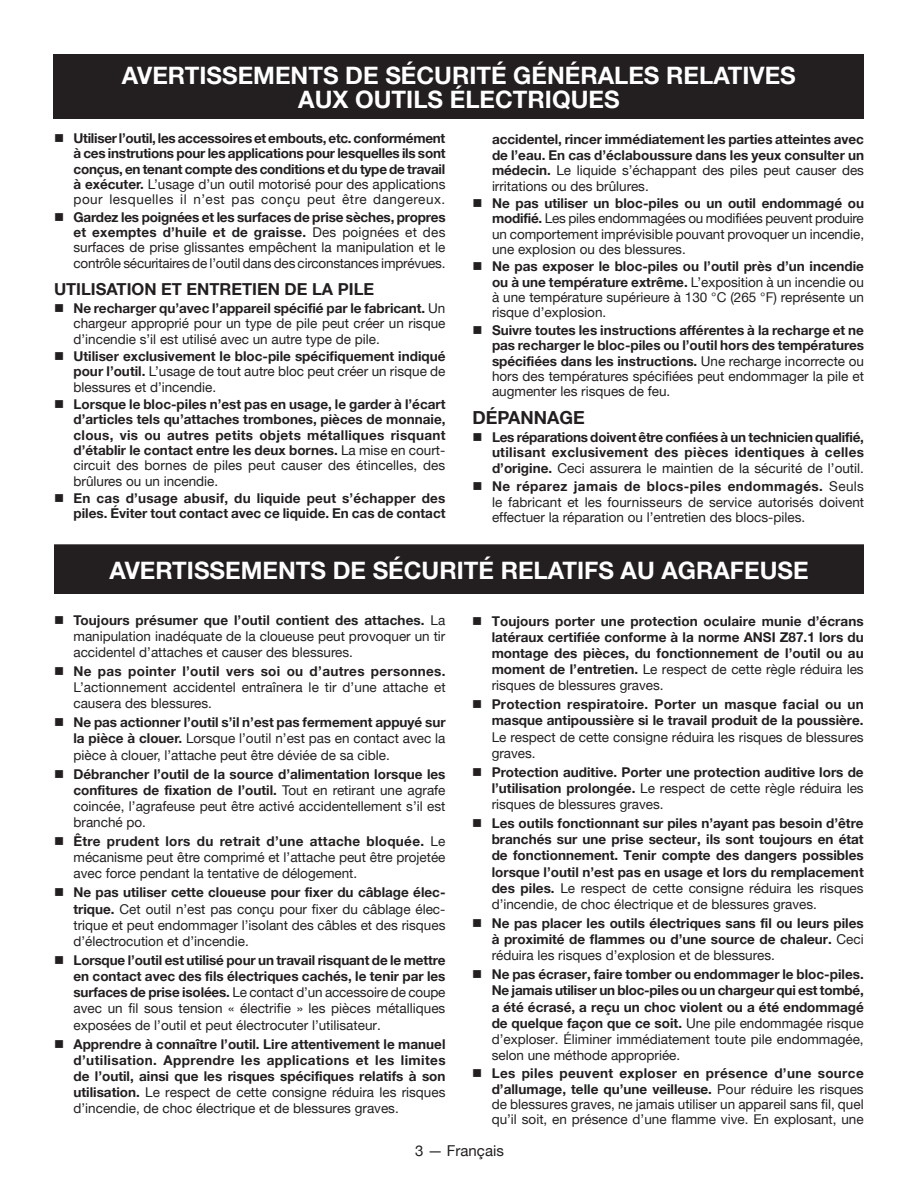
<style>
.page{position:relative;width:918px;height:1188px;background:#fff}
.page>*{position:absolute;margin:0;border:0;box-sizing:border-box;transform-origin:0 0}
.HEADING{font:700 24px/24px "Helvetica Neue";color:#fff;text-align:center}
.Heading_2{font:700 18px "Helvetica Neue";color:#231f20}
.Heading_2-2{font:700 16.5px "Helvetica Neue";color:#231f20}
.t1{font:15px "Helvetica Neue";color:#231f20}
.bullets{font:13.5px/16.2px "Helvetica Neue";color:#231f20;text-align:justify}
.bullets_9_10_8{font:700 13.5px/16.2px "Helvetica Neue";color:#231f20;text-align:justify}
.bullets-2{font:700 13.5px/15.3px "Helvetica Neue";color:#231f20;text-align:justify}
.bullets_9_10_8-2{font:13.5px/16.2px "Helvetica Neue";color:#231f20;text-align:justify}
.s1{font-weight:400}
.s2{font-weight:700}
</style>
<div class="page">
<div style="left:55px;top:545px;width:808px;height:48px;background:#231f20"></div>
<div style="left:54px;top:544px;width:810px;height:50px;border:2px solid #231f20"></div>
<div style="left:54px;top:54px;width:810px;height:65px;background:#231f20"></div>
<p class="HEADING" style="left:122px;top:63px;width:675px">AVERTISSEMENTS DE SÉCURITÉ GÉNÉRALES RELATIVES<br>AUX OUTILS ÉLECTRIQUES</p>
<p class="bullets-2" style="left:74px;top:130px;width:374px;text-indent:-20px">■ Utiliser l’outil, les accessoires et embouts, etc. conformément à ces instrutions pour les applications pour lesquelles ils sont conçus, en tenant compte des conditions et du type de travail à exécuter. <span class="s1">L’usage d’un outil motorisé pour des applications pour lesquelles il n’est pas conçu peut être dangereux.</span></p>
<p class="bullets" style="left:74px;top:209px;width:374px;line-height:15.3px;text-indent:-20px">■ <span class="s2">Gardez les poignées et les surfaces de prise sèches, propres et exemptes d’huile et de graisse.</span> Des poignées et des surfaces de prise glissantes empêchent la manipulation et le contrôle sécuritaires de l’outil dans des circonstances imprévues.</p>
<p class="Heading_2-2" style="left:54px;top:279px;width:322px">UTILISATION ET ENTRETIEN DE LA PILE</p>
<p class="bullets" style="left:74px;top:300px;width:374px;line-height:15.3px;text-indent:-20px">■ <span class="s2">Ne recharger qu’avec l’appareil spécifié par le fabricant.</span> Un chargeur approprié pour un type de pile peut créer un risque d’incendie s’il est utilisé avec un autre type de pile.</p>
<p class="bullets-2" style="left:74px;top:348px;width:374px;text-indent:-20px">■ Utiliser exclusivement le bloc-pile spécifiquement indiqué pour l’outil. <span class="s1">L’usage de tout autre bloc peut créer un risque de blessures et d’incendie.</span></p>
<p class="bullets-2" style="left:74px;top:396px;width:374px;text-indent:-20px">■ Lorsque le bloc-piles n’est pas en usage, le garder à l’écart d’articles tels qu’attaches trombones, pièces de monnaie, clous, vis ou autres petits objets métalliques risquant d’établir le contact entre les deux bornes. <span class="s1">La mise en court&shy;circuit des bornes de piles peut causer des étincelles, des brûlures ou un incendie.</span></p>
<p class="bullets-2" style="left:54px;top:490px;width:393px;text-align:right">■ En cas d’usage abusif, du liquide peut s’échapper des piles. Éviter tout contact avec ce liquide. En cas de contact</p>
<p class="bullets-2" style="left:492px;top:132px;width:374px">accidentel, rincer immédiatement les parties atteintes avec de l’eau. En cas d’éclaboussure dans les yeux consulter un médecin. <span class="s1">Le liquide s’échappant des piles peut causer des irritations ou des brûlures.</span></p>
<p class="bullets" style="left:492px;top:195px;width:374px;line-height:15.3px;text-indent:-20px">■ <span class="s2">Ne pas utiliser un bloc-piles ou un outil endommagé ou modifié.</span> Les piles endommagées ou modifiées peuvent produire un comportement imprévisible pouvant provoquer un incendie, une explosion ou des blessures.</p>
<p class="bullets" style="left:492px;top:259px;width:374px;line-height:15.3px;text-indent:-20px">■ <span class="s2">Ne pas exposer le bloc-piles ou l’outil près d’un incendie ou à une température extrême.</span> L’exposition à un incendie ou à une température supérieure à 130 °C (265 °F) représente un risque d’explosion.</p>
<p class="bullets-2" style="left:492px;top:322px;width:374px;text-indent:-20px">■ Suivre toutes les instructions afférentes à la recharge et ne pas recharger le bloc-piles ou l’outil hors des températures spécifiées dans les instructions. <span class="s1">Une recharge incorrecte ou hors des températures spécifiées peut endommager la pile et augmenter les risques de feu.</span></p>
<p class="Heading_2" style="left:472px;top:406px;width:114px">DÉPANNAGE</p>
<p class="bullets-2" style="left:492px;top:429px;width:374px;line-height:15.8px;text-indent:-20px">■ Les réparations doivent être confiées à un technicien qualifié, utilisant exclusivement des pièces identiques à celles d’origine. <span class="s1">Ceci assurera le maintien de la sécurité de l’outil.</span></p>
<p class="bullets" style="left:492px;top:478px;width:374px;line-height:15.8px;text-indent:-20px">■ <span class="s2">Ne réparez jamais de blocs-piles endommagés.</span> Seuls le fabricant et les fournisseurs de service autorisés doivent effectuer la réparation ou l’entretien des blocs-piles.</p>
<p class="HEADING" style="left:109px;top:557px;width:701px">AVERTISSEMENTS DE SÉCURITÉ RELATIFS AU AGRAFEUSE</p>
<p class="bullets" style="left:74px;top:612px;width:373px;text-indent:-20px">■ <span class="s2">Toujours présumer que l’outil contient des attaches.</span> La manipulation inadéquate de la cloueuse peut provoquer un tir accidentel d’attaches et causer des blessures.</p>
<p class="bullets" style="left:74px;top:663px;width:374px;text-indent:-20px">■ <span class="s2">Ne pas pointer l’outil vers soi ou d’autres personnes.<br></span>L’actionnement accidentel entraînera le tir d’une attache et causera des blessures.</p>
<p class="bullets" style="left:74px;top:714px;width:374px;text-indent:-20px">■ <span class="s2">Ne pas actionner l’outil s’il n’est pas fermement appuyé sur la pièce à clouer.</span> Lorsque l’outil n’est pas en contact avec la pièce à clouer, l’attache peut être déviée de sa cible.</p>
<p class="bullets" style="left:74px;top:765px;width:374px;text-indent:-20px">■ <span class="s2">Débrancher l’outil de la source d’alimentation lorsque les confitures de fixation de l’outil.</span> Tout en retirant une agrafe coincée, l’agrafeuse peut être activé accidentellement s’il est branché po.</p>
<p class="bullets" style="left:74px;top:833px;width:373px;text-indent:-20px">■ <span class="s2">Être prudent lors du retrait d’une attache bloquée.</span> Le mécanisme peut être comprimé et l’attache peut être projetée avec force pendant la tentative de délogement.</p>
<p class="bullets" style="left:74px;top:884px;width:374px;text-indent:-20px">■ <span class="s2">Ne pas utiliser cette cloueuse pour fixer du câblage élec&shy;trique.</span> Cet outil n’est pas conçu pour fixer du câblage élec&shy;trique et peut endommager l’isolant des câbles et des risques d’électrocution et d’incendie.</p>
<p class="bullets_9_10_8-2" style="left:74px;top:952px;width:374px;text-indent:-20px">■ <span class="s2">Lorsque l’outil est utilisé pour un travail risquant de le mettre en contact avec des fils électriques cachés, le tenir par les surfaces de prise isolées.</span> Le contact d’un accessoire de coupe avec un fil sous tension « électrifie » les pièces métalliques exposées de l’outil et peut électrocuter l’utilisateur.</p>
<p class="bullets_9_10_8" style="left:74px;top:1035px;width:374px;text-indent:-20px">■ Apprendre à connaître l’outil. Lire attentivement le manuel d’utilisation. Apprendre les applications et les limites de l’outil, ainsi que les risques spécifiques relatifs à son utilisation. <span class="s1">Le respect de cette consigne réduira les risques d’incendie, de choc électrique et de blessures graves.</span></p>
<p class="bullets_9_10_8" style="left:492px;top:612px;width:374px;text-indent:-20px">■ Toujours porter une protection oculaire munie d’écrans latéraux certifiée conforme à la norme ANSI Z87.1 lors du montage des pièces, du fonctionnement de l’outil ou au moment de l’entretien. <span class="s1">Le respect de cette règle réduira les risques de blessures graves.</span></p>
<p class="bullets_9_10_8" style="left:492px;top:696px;width:374px;text-indent:-20px">■ Protection respiratoire. Porter un masque facial ou un masque antipoussière si le travail produit de la poussière.<br><span class="s1">Le respect de cette consigne réduira les risques de blessures graves.</span></p>
<p class="bullets_9_10_8" style="left:492px;top:764px;width:374px;text-indent:-20px">■ Protection auditive. Porter une protection auditive lors de l’utilisation prolongée. <span class="s1">Le respect de cette règle réduira les risques de blessures graves.</span></p>
<p class="bullets_9_10_8" style="left:492px;top:815px;width:374px;text-indent:-20px">■ Les outils fonctionnant sur piles n’ayant pas besoin d’être branchés sur une prise secteur, ils sont toujours en état de fonctionnement. Tenir compte des dangers possibles lorsque l’outil n’est pas en usage et lors du remplacement des piles. <span class="s1">Le respect de cette consigne réduira les risques d’incendie, de choc électrique et de blessures graves.</span></p>
<p class="bullets_9_10_8" style="left:492px;top:915px;width:374px;text-indent:-20px">■ Ne pas placer les outils électriques sans fil ou leurs piles à proximité de flammes ou d’une source de chaleur. <span class="s1">Ceci réduira les risques d’explosion et de blessures.</span></p>
<p class="bullets_9_10_8" style="left:492px;top:966px;width:374px;text-indent:-20px">■ Ne pas écraser, faire tomber ou endommager le bloc-piles.<br>Ne jamais utiliser un bloc-piles ou un chargeur qui est tombé, a été écrasé, a reçu un choc violent ou a été endommagé de quelque façon que ce soit. <span class="s1">Une pile endommagée risque d’exploser. Éliminer immédiatement toute pile endommagée, selon une méthode appropriée.</span></p>
<p class="bullets_9_10_8-2" style="left:492px;top:1066px;width:374px;line-height:15.5px;text-indent:-20px">■ <span class="s2">Les piles peuvent exploser en présence d’une source d’allumage, telle qu’une veilleuse.</span> Pour réduire les risques de blessures graves, ne jamais utiliser un appareil sans fil, quel qu’il soit, en présence d’une flamme vive. En explosant, une</p>
<p class="t1" style="left:415px;top:1142px;width:90px">3 — Français</p>
</div>
